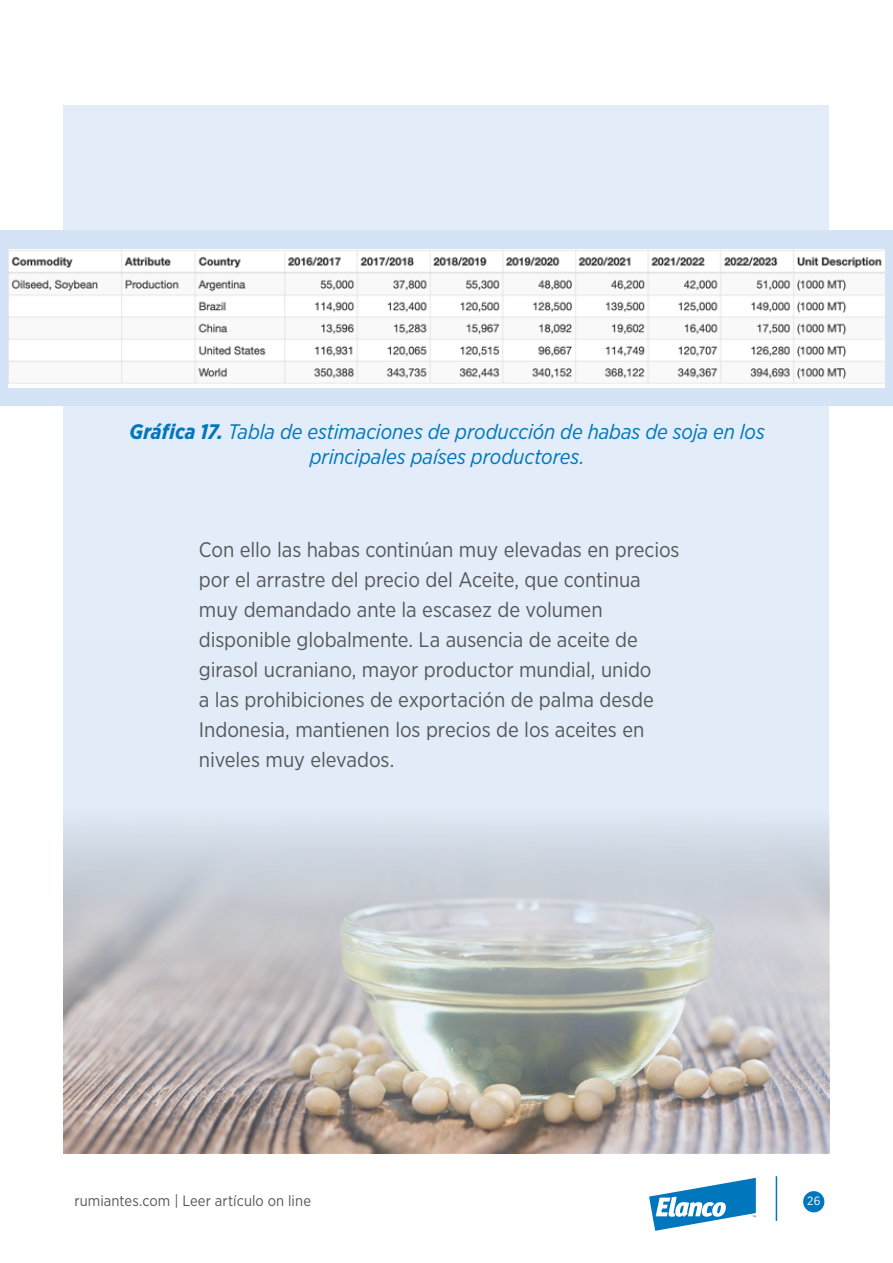
<style>
.page{position:relative;width:893px;height:1263px;background:#fff}
.page>*{position:absolute;margin:0;border:0;box-sizing:border-box;transform-origin:0 0}
.Online_txt{font:21px/30px "Gotham Narrow";letter-spacing:-.005em;color:#56585a}
.Online_txt-2{font:italic 21px/25.2px "Gotham Narrow";letter-spacing:-.005em;color:#0076bc;text-align:center}
.t1{font:15px "Gotham Narrow";letter-spacing:.005em;color:#56585a}
.t2{font:12px "Gotham Narrow";color:#fff}
.s1{font-weight:700}
</style>
<div class="page">
<div style="left:64px;top:105px;width:765px;height:1048px;background:#e2edf9"></div>
<div style="left:803px;top:1191px;width:21px;height:21px;background:#0076bc;border-radius:50%"></div>
<hr style="left:776px;top:1176px;width:1px;height:45px;background:#0076bc">
<svg style="left:649px;top:1178px;width:107px;height:53px"></svg>
<img style="left:64px;top:825px;width:765px;height:328px">
<div style="left:1px;top:230px;width:892px;height:175px;background:#d4e3f6"></div>
<img style="left:9px;top:250px;width:875px;height:138px">
<p class="Online_txt-2" style="left:129px;top:419px;width:637px"><span class="s1">Gráfica 17.</span> Tabla de estimaciones de producción de habas de soja en los principales países productores.</p>
<p class="Online_txt" style="left:199px;top:534px;width:482px">Con ello las habas continúan muy elevadas en precios por el arrastre del precio del Aceite, que continua muy demandado ante la escasez de volumen disponible globalmente. La ausencia de aceite de girasol ucraniano, mayor productor mundial, unido<br>a las prohibiciones de exportación de palma desde Indonesia, mantienen los precios de los aceites en niveles muy elevados.</p>
<p class="t1" style="left:74px;top:1191px;width:238px">rumiantes.com | Leer artículo on line</p>
<p class="t2" style="left:807px;top:1194px;width:15px">26</p>
</div>
